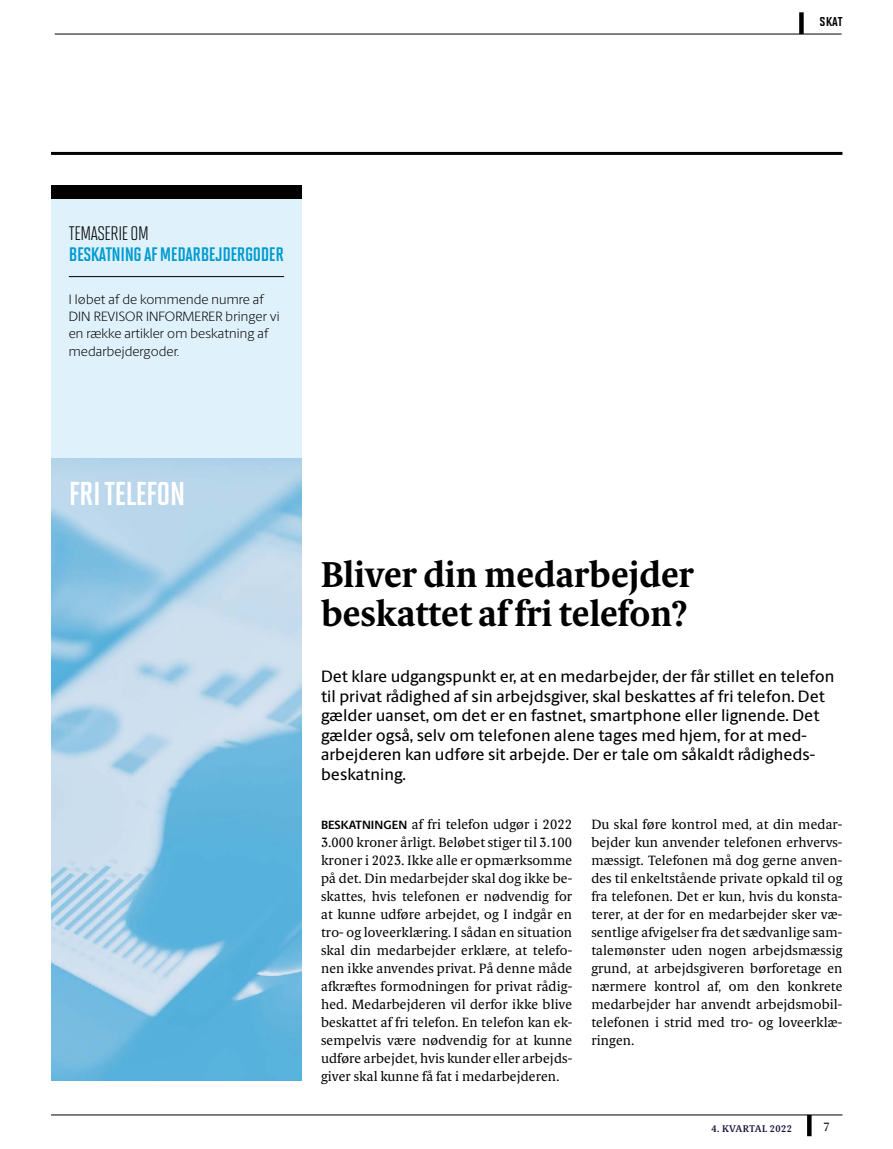
<style>
.page{position:relative;width:893px;height:1149px;background:#fff}
.page>*{position:absolute;margin:0;border:0;box-sizing:border-box;transform-origin:0 0}
.t1{font:700 36px/39px "Berling Serif Text";color:#000}
.t2{font:33px "Solano Gothic MVB Bd Cap";letter-spacing:-.02em;color:#fff}
.t3{font:19.5px "Solano Gothic MVB Bd Cap";letter-spacing:-.02em;color:#009bd0}
.t4{font:19.5px "Solano Gothic MVB Rg Cap";letter-spacing:-.02em;color:#000}
.t5{font:500 16.5px/19.5px "Berling Sans";color:#000}
.t6{font:15px "Solano Gothic MVB Bd SC";color:#000}
.t7{font:13.5px/18px "Berling Serif Text";letter-spacing:.01em;color:#000;text-align:justify}
.t8{font:300 13.5px/17.2px "Berling Sans";letter-spacing:.01em;color:#000}
.t9{font:12px "Berling Serif Text";color:#000}
.t10{font:600 9.75px "Berling Serif Text";letter-spacing:.04em;color:#131139}
.s1{font-family:"Berling Sans";font-weight:700;font-size:12px}
</style>
<div class="page">
<div style="left:807px;top:1114px;width:5px;height:21px;background:#000"></div>
<div style="left:51px;top:185px;width:251px;height:895px;background:#dff1fa"></div>
<hr style="left:51px;top:1114px;width:791px;height:1px;background:#000">
<hr style="left:55px;top:34px;width:787px;height:1px;background:#000">
<hr style="left:51px;top:152px;width:791px;height:3px;background:#000">
<div style="left:799px;top:12px;width:5px;height:22px;background:#000"></div>
<div style="left:51px;top:185px;width:251px;height:13px;background:#000"></div>
<hr style="left:69px;top:276px;width:215px;height:1px;background:#000">
<img style="left:51px;top:458px;width:251px;height:622px">
<p class="t6" style="left:820px;top:13px;width:24px">skat</p>
<h3 class="t4" style="left:69px;top:223px;width:81px">TEMASERIE OM</h3>
<h3 class="t3" style="left:69px;top:244px;width:217px">BESKATNING AF MEDARBEJDERGODER</h3>
<p class="t8" style="left:69px;top:290px;width:213px">I løbet af de kommende numre af<br>DIN REVISOR INFORMERER bringer vi en række artikler om beskatning af medarbejdergoder.</p>
<h2 class="t2" style="left:69px;top:475px;width:118px">FRI TELEFON</h2>
<h1 class="t1" style="left:321px;top:555px;width:374px">Bliver din medarbejder beskattet af fri telefon?</h1>
<p class="t5" style="left:321px;top:666px;width:515px">Det klare udgangspunkt er, at en medarbejder, der får stillet en telefon til privat rådighed af sin arbejdsgiver, skal beskattes af fri telefon. Det gælder uanset, om det er en fastnet, smartphone eller lignende. Det gælder også, selv om telefonen alene tages med hjem, for at med&shy;arbejderen kan udføre sit arbejde. Der er tale om såkaldt rådigheds&shy;beskatning.</p>
<p class="t7" style="left:321px;top:814px;width:253px"><span class="s1">BESKATNINGEN</span> af fri telefon udgør i 2022<br>3.000 kroner årligt. Beløbet stiger til 3.100 kroner i 2023. Ikke alle er opmærksomme på det. Din medarbejder skal dog ikke be&shy;skattes, hvis telefonen er nødvendig for at kunne udføre arbejdet, og I indgår en tro- og loveerklæring. I sådan en situation skal din medarbejder erklære, at telefo&shy;nen ikke anvendes privat. På denne måde afkræftes formodningen for privat rådig&shy;hed. Medarbejderen vil derfor ikke blive beskattet af fri telefon. En telefon kan ek&shy;sempelvis være nødvendig for at kunne udføre arbejdet, hvis kunder eller arbejds&shy;giver skal kunne få fat i medarbejderen.</p>
<p class="t7" style="left:591px;top:814px;width:253px">Du skal føre kontrol med, at din medar&shy;bejder kun anvender telefonen erhvervs&shy;mæssigt. Telefonen må dog gerne anven&shy;des til enkeltstående private opkald til og fra telefonen. Det er kun, hvis du konsta&shy;terer, at der for en medarbejder sker væ&shy;sentlige afvigelser fra det sædvanlige sam&shy;talemønster uden nogen arbejdsmæssig grund, at arbejdsgiveren børforetage en nærmere kontrol af, om den konkrete medarbejder har anvendt arbejdsmobil&shy;telefonen i strid med tro- og loveerklæ&shy;ringen.</p>
<p class="t10" style="left:711px;top:1121px;width:82px">4. KVARTAL 2022</p>
<p class="t9" style="left:823px;top:1119px;width:8px">7</p>
</div>
